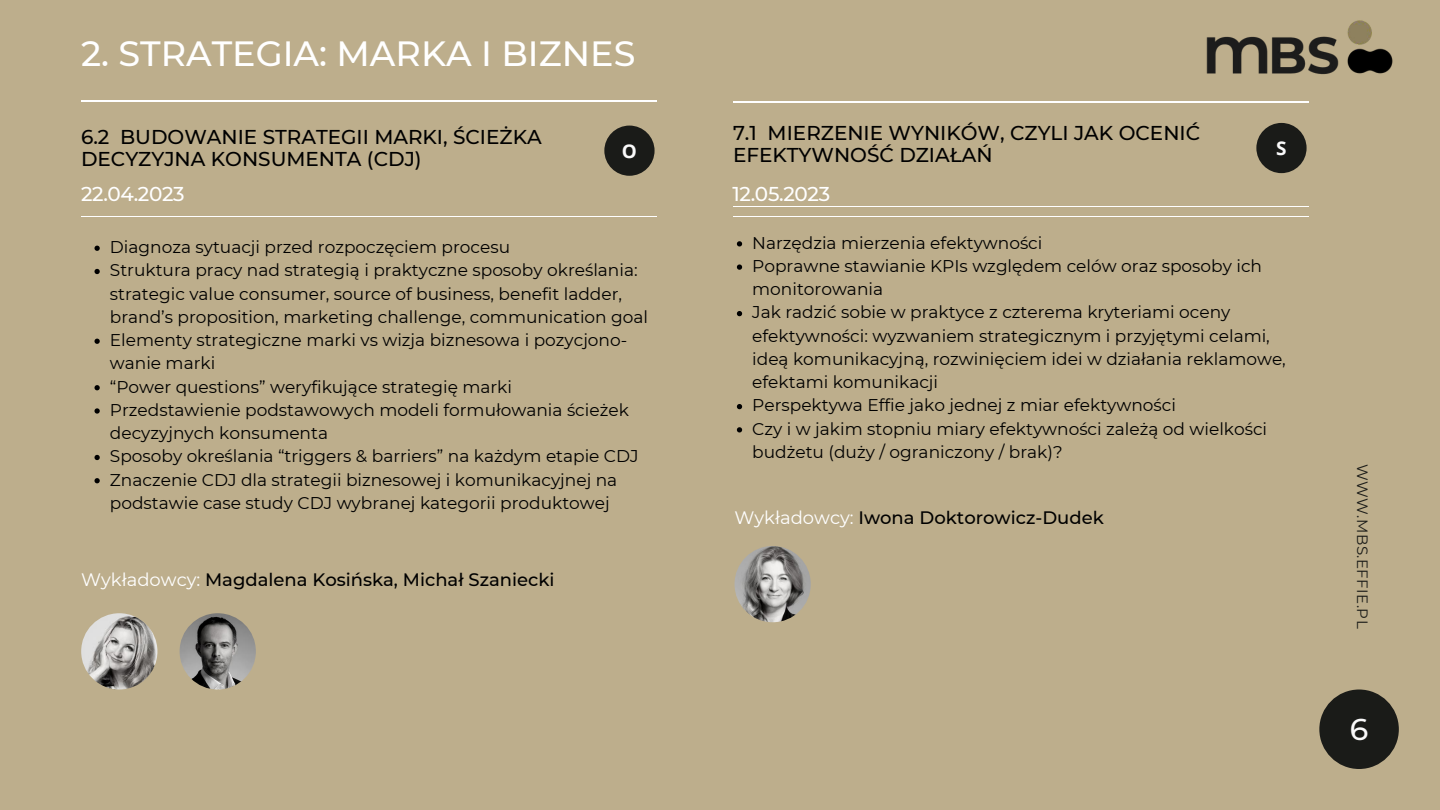
<style>
.page{position:relative;width:1440px;height:810px;background:#bdae8c}
.page>*{position:absolute;margin:0;border:0;box-sizing:border-box;transform-origin:0 0}
.t1{font:500 35px "Montserrat";color:#fff}
.t2{font:500 30px "Montserrat";color:#fafafa}
.t3{font:500 20px/21.8px "Montserrat";color:#000}
.t4{font:500 20px "Montserrat";letter-spacing:-.015em;color:#fff}
.t5{font:700 18.9px "Open Sans";color:#fafafa}
.t6{font:500 18px "Montserrat";color:#000}
.t7{font:17px/23.2px "Montserrat";color:#000}
.t8{font:15px "Montserrat";letter-spacing:.03em;color:#1a1b18}
.s1{font-weight:400;color:#fff}
</style>
<div class="page">
<svg style="left:94px;top:246px;width:6px;height:5px"></svg>
<svg style="left:94px;top:269px;width:6px;height:5px"></svg>
<svg style="left:94px;top:339px;width:6px;height:5px"></svg>
<svg style="left:94px;top:385px;width:6px;height:5px"></svg>
<svg style="left:94px;top:408px;width:6px;height:6px"></svg>
<svg style="left:94px;top:455px;width:6px;height:5px"></svg>
<svg style="left:94px;top:478px;width:6px;height:5px"></svg>
<hr style="left:733px;top:216px;width:576px;height:1px;background:#fff">
<hr style="left:81px;top:216px;width:575px;height:1px;background:#fff">
<div style="left:1319px;top:690px;width:80px;height:79px;background:#1a1b18;border-radius:50%"></div>
<img style="left:180px;top:613px;width:76px;height:77px;border-radius:50%">
<img style="left:81px;top:613px;width:76px;height:77px;border-radius:50%">
<hr style="left:81px;top:100px;width:575px;height:2px;background:#fff">
<img style="left:1206px;top:20px;width:187px;height:55px">
<div style="left:604px;top:126px;width:51px;height:50px;background:#1a1b18;border-radius:50%"></div>
<svg style="left:737px;top:241px;width:5px;height:5px"></svg>
<svg style="left:737px;top:264px;width:5px;height:6px"></svg>
<svg style="left:737px;top:311px;width:5px;height:5px"></svg>
<svg style="left:737px;top:404px;width:5px;height:5px"></svg>
<svg style="left:737px;top:427px;width:5px;height:5px"></svg>
<hr style="left:733px;top:102px;width:575px;height:1px;background:#fff">
<hr style="left:733px;top:206px;width:575px;height:1px;background:#fff">
<img style="left:735px;top:546px;width:76px;height:76px;border-radius:50%">
<div style="left:1256px;top:123px;width:51px;height:50px;background:#1a1b18;border-radius:50%"></div>
<h1 class="t1" style="left:81px;top:32px;width:556px">2. STRATEGIA: MARKA I BIZNES</h1>
<p class="t3" style="left:81px;top:126px;width:462px">6.2 BUDOWANIE STRATEGII MARKI, ŚCIEŻKA<br>DECYZYJNA KONSUMENTA (CDJ)</p>
<p class="t5" style="left:622px;top:138px;width:17px">O</p>
<p class="t3" style="left:733px;top:122px;width:469px">7.1 MIERZENIE WYNIKÓW, CZYLI JAK OCENIĆ<br>EFEKTYWNOŚĆ DZIAŁAŃ</p>
<p class="t4" style="left:81px;top:182px;width:105px">22.04.2023</p>
<p class="t4" style="left:732px;top:182px;width:99px">12.05.2023</p>
<p class="t5" style="left:1276px;top:135px;width:12px">S</p>
<p class="t7" style="left:110px;top:235px;width:540px">Diagnoza sytuacji przed rozpoczęciem procesu<br>Struktura pracy nad strategią i praktyczne sposoby określania: strategic value consumer, source of business, benefit ladder, brand’s proposition, marketing challenge, communication goal Elementy strategiczne marki vs wizja biznesowa i pozycjono&shy;wanie marki<br>“Power questions” weryfikujące strategię marki<br>Przedstawienie podstawowych modeli formułowania ścieżek decyzyjnych konsumenta<br>Sposoby określania “triggers &amp; barriers” na każdym etapie CDJ Znaczenie CDJ dla strategii biznesowej i komunikacyjnej na podstawie case study CDJ wybranej kategorii produktowej</p>
<p class="t6" style="left:81px;top:569px;width:475px"><span class="s1">Wykładowcy:</span> Magdalena Kosińska, Michał Szaniecki</p>
<p class="t7" style="left:752px;top:231px;width:535px">Narzędzia mierzenia efektywności<br>Poprawne stawianie KPIs względem celów oraz sposoby ich monitorowania<br>Jak radzić sobie w praktyce z czterema kryteriami oceny efektywności: wyzwaniem strategicznym i przyjętymi celami, ideą komunikacyjną, rozwinięciem idei w działania reklamowe, efektami komunikacji<br>Perspektywa Effie jako jednej z miar efektywności<br>Czy i w jakim stopniu miary efektywności zależą od wielkości budżetu (duży / ograniczony / brak)?</p>
<p class="t6" style="left:735px;top:507px;width:371px"><span class="s1">Wykładowcy:</span> Iwona Doktorowicz-Dudek</p>
<p class="t8" style="left:1372px;top:464px;width:166px;rotate:90deg">WWW.MBS.EFFIE.PL</p>
<h2 class="t2" style="left:1350px;top:711px;width:20px">6</h2>
</div>
